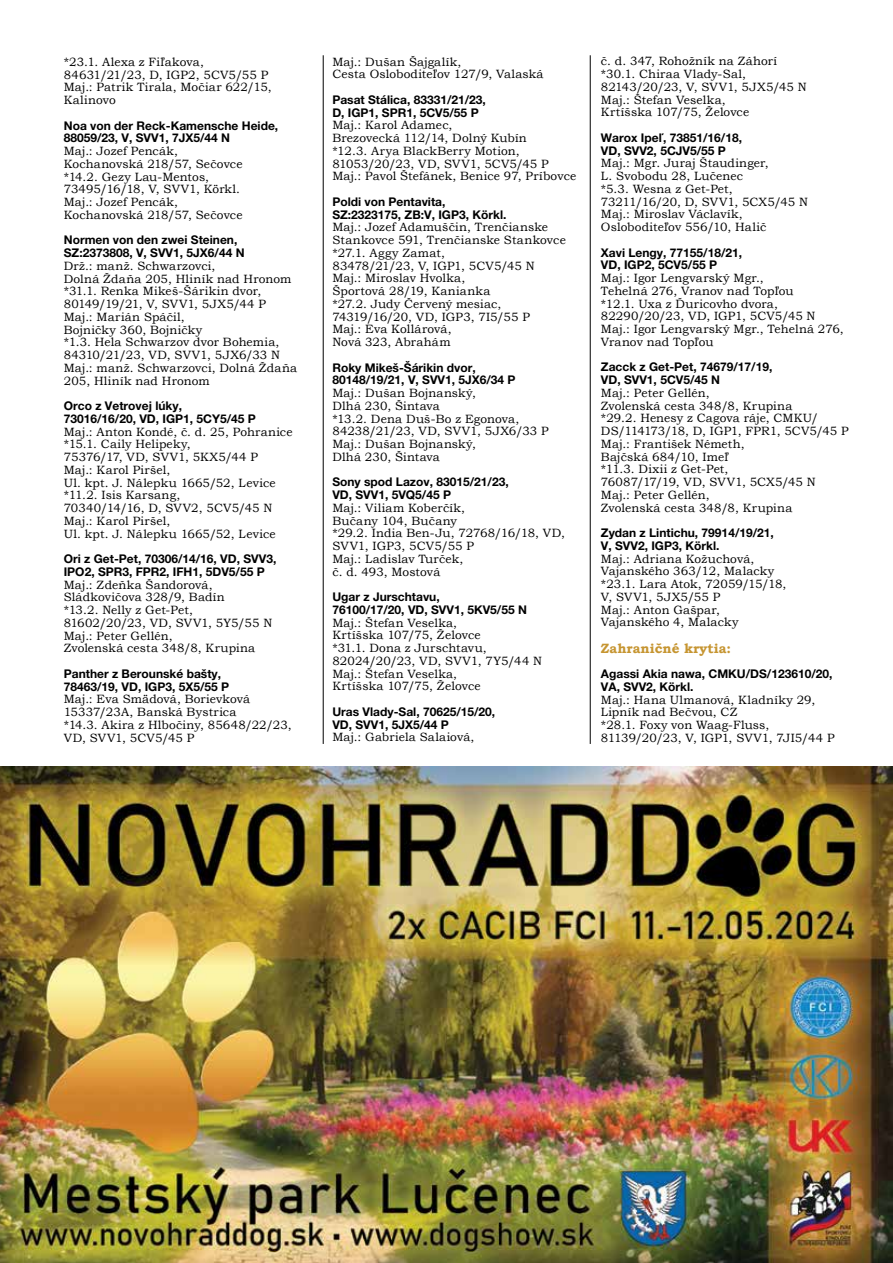
<style>
.page{position:relative;width:893px;height:1263px;background:#fff}
.page>*{position:absolute;margin:0;border:0;box-sizing:border-box;transform-origin:0 0}
.t1{font:700 13.5px "Bookman Old Style";color:#c69531}
.t2{font:12px/12.8px "Bookman Old Style";letter-spacing:.01em;color:#000}
.t3{font:700 12px/12.8px "Helvetica Neue LT Pro";color:#000}
</style>
<div class="page">
<img style="left:0;top:766px;width:893px;height:497px">
<hr style="left:323px;top:55px;width:1px;height:689px;background:#000">
<hr style="left:590px;top:55px;width:1px;height:689px;background:#000">
<p class="t2" style="left:64px;top:56px;width:209px">*23.1. Alexa z Fiľakova,<br>84631/21/23, D, IGP2, 5CV5/55 P<br>Maj.: Patrik Tirala, Močiar 622/15,<br>Kalinovo</p>
<p class="t3" style="left:64px;top:119px;width:216px">Noa von der Reck-Kamensche Heide,<br>88059/23, V, SVV1, 7JX5/44 N</p>
<p class="t2" style="left:64px;top:145px;width:180px">Maj.: Jozef Pencák,<br>Kochanovská 218/57, Sečovce *14.2. Gezy Lau-Mentos,<br>73495/16/18, V, SVV1, Körkl.<br>Maj.: Jozef Pencák,<br>Kochanovská 218/57, Sečovce</p>
<p class="t3" style="left:64px;top:234px;width:182px">Normen von den zwei Steinen,<br>SZ:2373808, V, SVV1, 5JX6/44 N</p>
<p class="t2" style="left:64px;top:260px;width:235px">Drž.: manž. Schwarzovci,<br>Dolná Ždaňa 205, Hliník nad Hronom *31.1. Renka Mikeš-Šárikin dvor,<br>80149/19/21, V, SVV1, 5JX5/44 P<br>Maj.: Marián Spáčil,<br>Bojničky 360, Bojničky<br>*1.3. Hela Schwarzov dvor Bohemia,<br>84310/21/23, VD, SVV1, 5JX6/33 N<br>Maj.: manž. Schwarzovci, Dolná Ždaňa<br>205, Hliník nad Hronom</p>
<p class="t3" style="left:64px;top:399px;width:194px">Orco z Vetrovej lúky,<br>73016/16/20, VD, IGP1, 5CY5/45 P</p>
<p class="t2" style="left:64px;top:425px;width:230px">Maj.: Anton Kondé, č. d. 25, Pohranice *15.1. Caily Helipeky,<br>75376/17, VD, SVV1, 5KX5/44 P<br>Maj.: Karol Piršel,<br>Ul. kpt. J. Nálepku 1665/52, Levice *11.2. Isis Karsang,<br>70340/14/16, D, SVV2, 5CV5/45 N<br>Maj.: Karol Piršel,<br>Ul. kpt. J. Nálepku 1665/52, Levice</p>
<p class="t3" style="left:64px;top:552px;width:214px">Ori z Get-Pet, 70306/14/16, VD, SVV3,<br>IPO2, SPR3, FPR2, IFH1, 5DV5/55 P</p>
<p class="t2" style="left:64px;top:578px;width:210px">Maj.: Zdeňka Šandorová,<br>Sládkovičova 328/9, Badín<br>*13.2. Nelly z Get-Pet,<br>81602/20/23, VD, SVV1, 5Y5/55 N<br>Maj.: Peter Gellén,<br>Zvolenská cesta 348/8, Krupina</p>
<p class="t3" style="left:64px;top:667px;width:167px">Panther z Berounské bašty,<br>78463/19, VD, IGP3, 5X5/55 P</p>
<p class="t2" style="left:64px;top:693px;width:229px">Maj.: Eva Smädová, Borievková<br>15337/23A, Banská Bystrica<br>*14.3. Akira z Hlbočiny, 85648/22/23,<br>VD, SVV1, 5CV5/45 P</p>
<p class="t2" style="left:332px;top:55px;width:213px">Maj.: Dušan Šajgalík,<br>Cesta Osloboditeľov 127/9, Valaská</p>
<p class="t3" style="left:332px;top:93px;width:155px">Pasat Stálica, 83331/21/23,<br>D, IGP1, SPR1, 5CV5/55 P</p>
<p class="t2" style="left:332px;top:119px;width:245px">Maj.: Karol Adamec,<br>Brezovecká 112/14, Dolný Kubín<br>*12.3. Arya BlackBerry Motion,<br>81053/20/23, VD, SVV1, 5CV5/45 P<br>Maj.: Pavol Štefánek, Benice 97, Príbovce</p>
<p class="t3" style="left:332px;top:195px;width:176px">Poldi von Pentavita,<br>SZ:2323175, ZB:V, IGP3, Körkl.</p>
<p class="t2" style="left:332px;top:221px;width:235px">Maj.: Jozef Adamuščin, Trenčianske<br>Stankovce 591, Trenčianske Stankovce *27.1. Aggy Zamat,<br>83478/21/23, V, IGP1, 5CV5/45 N<br>Maj.: Miroslav Hvolka,<br>Športová 28/19, Kanianka<br>*27.2. Judy Červený mesiac,<br>74319/16/20, VD, IGP3, 7I5/55 P<br>Maj.: Eva Kollárová,<br>Nová 323, Abrahám</p>
<p class="t3" style="left:332px;top:361px;width:185px">Roky Mikeš-Šárikin dvor,<br>80148/19/21, V, SVV1, 5JX6/34 P</p>
<p class="t2" style="left:332px;top:387px;width:218px">Maj.: Dušan Bojnanský,<br>Dlhá 230, Šintava<br>*13.2. Dena Duš-Bo z Egonova,<br>84238/21/23, VD, SVV1, 5JX6/33 P<br>Maj.: Dušan Bojnanský,<br>Dlhá 230, Šintava</p>
<p class="t3" style="left:332px;top:475px;width:178px">Sony spod Lazov, 83015/21/23,<br>VD, SVV1, 5VQ5/45 P</p>
<p class="t2" style="left:332px;top:501px;width:234px">Maj.: Viliam Koberčík,<br>Bučany 104, Bučany<br>*29.2. India Ben-Ju, 72768/16/18, VD,<br>SVV1, IGP3, 5CV5/55 P<br>Maj.: Ladislav Turček,<br>č. d. 493, Mostová</p>
<p class="t3" style="left:332px;top:590px;width:196px">Ugar z Jurschtavu,<br>76100/17/20, VD, SVV1, 5KV5/55 N</p>
<p class="t2" style="left:332px;top:616px;width:211px">Maj.: Štefan Veselka,<br>Krtíšska 107/75, Želovce<br>*31.1. Dona z Jurschtavu,<br>82024/20/23, VD, SVV1, 7Y5/44 N<br>Maj.: Štefan Veselka,<br>Krtíšska 107/75, Želovce</p>
<p class="t3" style="left:332px;top:705px;width:164px">Uras Vlady-Sal, 70625/15/20,<br>VD, SVV1, 5JX5/44 P</p>
<p class="t2" style="left:332px;top:731px;width:144px">Maj.: Gabriela Salaiová,</p>
<p class="t2" style="left:601px;top:55px;width:207px">č. d. 347, Rohožník na Záhorí *30.1. Chiraa Vlady-Sal,<br>82143/20/23, V, SVV1, 5JX5/45 N<br>Maj.: Štefan Veselka,<br>Krtíšska 107/75, Želovce</p>
<p class="t3" style="left:601px;top:131px;width:143px">Warox Ipeľ, 73851/16/18,<br>VD, SVV2, 5CJV5/55 P</p>
<p class="t2" style="left:601px;top:157px;width:209px">Maj.: Mgr. Juraj Štaudinger,<br>L. Svobodu 28, Lučenec<br>*5.3. Wesna z Get-Pet,<br>73211/16/20, D, SVV1, 5CX5/45 N<br>Maj.: Miroslav Václavík,<br>Osloboditeľov 556/10, Halič</p>
<p class="t3" style="left:601px;top:246px;width:143px">Xavi Lengy, 77155/18/21,<br>VD, IGP2, 5CV5/55 P</p>
<p class="t2" style="left:601px;top:272px;width:244px">Maj.: Igor Lengvarský Mgr.,<br>Tehelná 276, Vranov nad Topľou<br>*12.1. Uxa z Ďuricovho dvora,<br>82290/20/23, VD, IGP1, 5CV5/45 N<br>Maj.: Igor Lengvarský Mgr., Tehelná 276,<br>Vranov nad Topľou</p>
<p class="t3" style="left:601px;top:360px;width:173px">Zacck z Get-Pet, 74679/17/19,<br>VD, SVV1, 5CV5/45 N</p>
<p class="t2" style="left:601px;top:386px;width:249px">Maj.: Peter Gellén,<br>Zvolenská cesta 348/8, Krupina<br>*29.2. Henesy z Cagova ráje, CMKU/<br>DS/114173/18, D, IGP1, FPR1, 5CV5/45 P<br>Maj.: František Németh,<br>Bajčská 684/10, Imeľ<br>*11.3. Dixii z Get-Pet,<br>76087/17/19, VD, SVV1, 5CX5/45 N<br>Maj.: Peter Gellén,<br>Zvolenská cesta 348/8, Krupina</p>
<p class="t3" style="left:601px;top:526px;width:174px">Zydan z Lintichu, 79914/19/21,<br>V, SVV2, IGP3, Körkl.</p>
<p class="t2" style="left:601px;top:552px;width:187px">Maj.: Adriana Kožuchová,<br>Vajanského 363/12, Malacky *23.1. Lara Atok, 72059/15/18,<br>V, SVV1, 5JX5/55 P<br>Maj.: Anton Gašpar,<br>Vajanského 4, Malacky</p>
<p class="t1" style="left:601px;top:638px;width:132px">Zahraničné krytia:</p>
<p class="t3" style="left:601px;top:667px;width:233px">Agassi Akia nawa, CMKU/DS/123610/20,<br>VA, SVV2, Körkl.</p>
<p class="t2" style="left:601px;top:693px;width:235px">Maj.: Hana Ulmanová, Kladníky 29,<br>Lipník nad Bečvou, CZ<br>*28.1. Foxy von Waag-Fluss,<br>81139/20/23, V, IGP1, SVV1, 7JI5/44 P</p>
</div>
